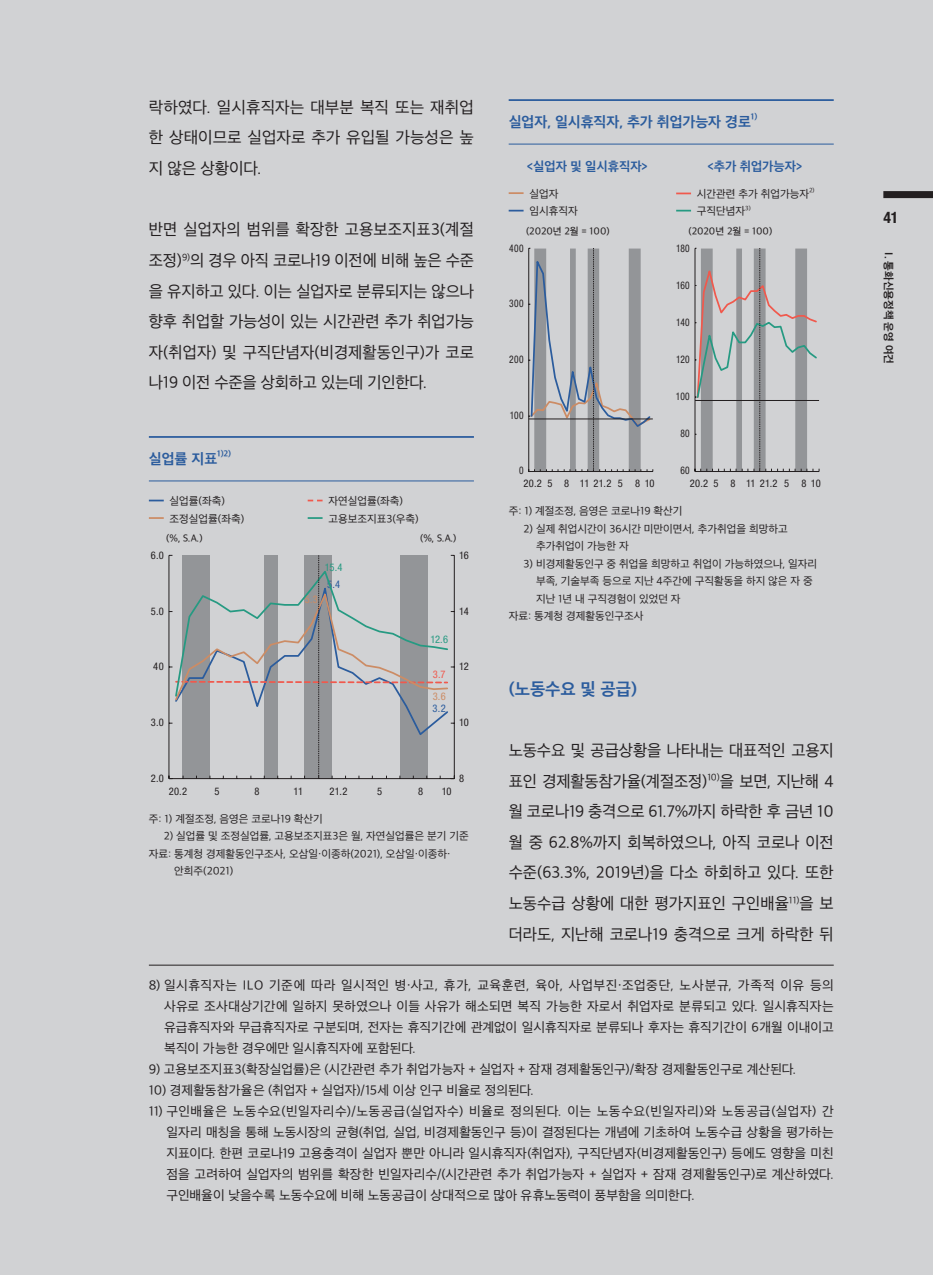
<style>
.page{position:relative;width:933px;height:1275px;background:#d1d2d4}
.page>*{position:absolute;margin:0;border:0;box-sizing:border-box;transform-origin:0 0}
.t1{font:16.62px "SD Gothic Neo 1 OTFB";color:#2b5c9d}
.t2{font:15.75px/30.6px "SD Gothic Neo 1 OTFR";letter-spacing:.005em;color:#231f20;text-align:justify}
.t3{font:700 condensed 15.75px "Helvetica Neue LT Std";color:#231f20}
.t4{font:14px "SD Gothic Neo 1 OTFB";color:#2b5c9d}
.t5{font:12.6px/21px "SD Gothic Neo 1 OTFR";color:#231f20;text-align:justify}
.t6{font:12.25px "SD Gothic Neo 1 OTFB";color:#2b5c9d}
.t7{font:10.5px/17.5px "SD Gothic Neo 1 OTFR";color:#231f20}
.t8{font:condensed 10.5px "Helvetica Neue LT Std";letter-spacing:.02em;color:#231f20}
.t9{font:condensed 10.5px "Helvetica Neue LT Std";letter-spacing:.02em;color:#231f20;scale:.9 1}
.t10{font:10.5px "SD Gothic Neo 1 OTFB";color:#231f20}
.t11{font:condensed 10.5px "Helvetica Neue LT Std";color:#269a82}
.t12{font:condensed 10.5px "Helvetica Neue LT Std";color:#2b5c9d}
.t13{font:condensed 10.5px "Helvetica Neue LT Std";color:#cc8c65}
.t14{font:condensed 10.5px "Helvetica Neue LT Std";color:#f0594d}
.t15{font:9.62px "SD Gothic Neo 1 OTFM";color:#231f20}
.t16{font:8.22px "SD Gothic Neo 1 OTFB";color:#2b5c9d}
.t17{font:6.12px "SD Gothic Neo 1 OTFR";color:#231f20}
</style>
<div class="page">
<div style="left:883px;top:191px;width:50px;height:7px;background:#231f20"></div>
<hr style="left:149px;top:965px;width:684px;height:1px;background:#231f20">
<svg style="left:508px;top:192px;width:15px;height:2px"></svg>
<svg style="left:508px;top:210px;width:15px;height:1px"></svg>
<svg style="left:676px;top:193px;width:15px;height:1px"></svg>
<svg style="left:676px;top:210px;width:15px;height:1px"></svg>
<hr style="left:508px;top:144px;width:325px;height:1px;background:#2b5c9d">
<hr style="left:508px;top:99px;width:325px;height:2px;background:#2b5c9d">
<svg style="left:149px;top:500px;width:15px;height:1px"></svg>
<svg style="left:149px;top:517px;width:15px;height:2px"></svg>
<svg style="left:308px;top:517px;width:14px;height:2px"></svg>
<hr style="left:149px;top:481px;width:325px;height:1px;background:#2b5c9d">
<hr style="left:149px;top:436px;width:325px;height:2px;background:#2b5c9d">
<svg style="left:169px;top:555px;width:286px;height:224px"></svg>
<svg style="left:528px;top:248px;width:125px;height:224px"></svg>
<svg style="left:694px;top:248px;width:125px;height:224px"></svg>
<p class="t2" style="left:149px;top:92px;width:326px">락하였다. 일시휴직자는 대부분 복직 또는 재취업 한 상태이므로 실업자로 추가 유입될 가능성은 높 지 않은 상황이다.</p>
<p class="t2" style="left:149px;top:214px;width:326px">반면 실업자의 범위를 확장한 고용보조지표3(계절 조정)<sup>9)</sup>의 경우 아직 코로나19 이전에 비해 높은 수준 을 유지하고 있다. 이는 실업자로 분류되지는 않으나 향후 취업할 가능성이 있는 시간관련 추가 취업가능 자(취업자) 및 구직단념자(비경제활동인구)가 코로 나19 이전 수준을 상회하고 있는데 기인한다.</p>
<p class="t4" style="left:149px;top:451px;width:70px">실업률 지표</p>
<p class="t16" style="left:217px;top:450px;width:16px">1)2)</p>
<p class="t7" style="left:170px;top:492px;width:57px">실업률(좌축)</p>
<p class="t7" style="left:328px;top:492px;width:76px">자연실업률(좌축)</p>
<p class="t7" style="left:170px;top:510px;width:76px">조정실업률(좌축)</p>
<p class="t7" style="left:328px;top:510px;width:92px">고용보조지표3(우축)</p>
<p class="t15" style="left:166px;top:533px;width:38px">(%, S.A.)</p>
<p class="t15" style="left:420px;top:533px;width:38px">(%, S.A.)</p>
<p class="t8" style="left:151px;top:549px;width:15px">6.0</p>
<p class="t8" style="left:459px;top:549px;width:11px">16</p>
<p class="t11" style="left:325px;top:561px;width:19px">15.4</p>
<p class="t12" style="left:327px;top:579px;width:14px">5.4</p>
<p class="t13" style="left:305px;top:593px;width:15px">5.3</p>
<p class="t8" style="left:151px;top:605px;width:14px">5.0</p>
<p class="t8" style="left:459px;top:605px;width:11px">14</p>
<p class="t11" style="left:430px;top:633px;width:19px">12.6</p>
<p class="t8" style="left:153px;top:660px;width:12px">40</p>
<p class="t14" style="left:433px;top:668px;width:14px">3.7</p>
<p class="t8" style="left:459px;top:660px;width:11px">12</p>
<p class="t13" style="left:433px;top:690px;width:15px">3.6</p>
<p class="t12" style="left:432px;top:703px;width:15px">3.2</p>
<p class="t8" style="left:151px;top:716px;width:15px">3.0</p>
<p class="t8" style="left:459px;top:716px;width:11px">10</p>
<p class="t8" style="left:151px;top:772px;width:14px">2.0</p>
<p class="t8" style="left:169px;top:785px;width:20px">20.2</p>
<p class="t8" style="left:214px;top:785px;width:7px">5</p>
<p class="t8" style="left:254px;top:785px;width:7px">8</p>
<p class="t8" style="left:293px;top:785px;width:11px">11</p>
<p class="t8" style="left:329px;top:785px;width:19px">21.2</p>
<p class="t8" style="left:377px;top:785px;width:7px">5</p>
<p class="t8" style="left:418px;top:785px;width:7px">8</p>
<p class="t8" style="left:442px;top:785px;width:11px">10</p>
<p class="t8" style="left:459px;top:772px;width:7px">8</p>
<p class="t7" style="left:149px;top:810px;width:175px">주: 1) 계절조정, 음영은 코로나19 확산기</p>
<p class="t7" style="left:164px;top:827px;width:306px">2) 실업률 및 조정실업률, 고용보조지표3은 월, 자연실업률은 분기 기준</p>
<p class="t7" style="left:174px;top:845px;width:278px;text-indent:-25px">자료: 통계청 경제활동인구조사, 오삼일·이종하(2021), 오삼일·이종하· 안희주(2021)</p>
<p class="t4" style="left:508px;top:115px;width:244px">실업자, 일시휴직자, 추가 취업가능자 경로</p>
<p class="t16" style="left:751px;top:113px;width:8px">1)</p>
<p class="t6" style="left:527px;top:160px;width:122px">&lt;실업자 및 일시휴직자&gt;</p>
<p class="t6" style="left:707px;top:160px;width:97px">&lt;추가 취업가능자&gt;</p>
<p class="t7" style="left:529px;top:185px;width:30px">실업자</p>
<p class="t7" style="left:529px;top:203px;width:50px">임시휴직자</p>
<p class="t7" style="left:697px;top:185px;width:114px">시간관련 추가 취업가능자</p>
<p class="t17" style="left:809px;top:187px;width:7px">2)</p>
<p class="t7" style="left:697px;top:203px;width:50px">구직단념자</p>
<p class="t17" style="left:745px;top:205px;width:7px">3)</p>
<p class="t15" style="left:526px;top:226px;width:85px">(2020년 2월 = 100)</p>
<p class="t15" style="left:688px;top:226px;width:85px">(2020년 2월 = 100)</p>
<p class="t9" style="left:509px;top:242px;width:17px">400</p>
<p class="t9" style="left:509px;top:298px;width:17px">300</p>
<p class="t9" style="left:509px;top:353px;width:17px">200</p>
<p class="t9" style="left:510px;top:409px;width:17px">100</p>
<p class="t9" style="left:519px;top:465px;width:7px">0</p>
<p class="t9" style="left:676px;top:242px;width:17px">180</p>
<p class="t9" style="left:676px;top:279px;width:17px">160</p>
<p class="t9" style="left:676px;top:316px;width:17px">140</p>
<p class="t9" style="left:676px;top:353px;width:17px">120</p>
<p class="t9" style="left:676px;top:390px;width:17px">100</p>
<p class="t9" style="left:680px;top:428px;width:12px">80</p>
<p class="t9" style="left:680px;top:465px;width:12px">60</p>
<p class="t8" style="left:523px;top:478px;width:132px">20.2 5 8 11 21.2 5 8 10</p>
<p class="t8" style="left:690px;top:478px;width:132px">20.2 5 8 11 21.2 5 8 10</p>
<p class="t7" style="left:508px;top:502px;width:175px">주: 1) 계절조정, 음영은 코로나19 확산기</p>
<p class="t7" style="left:536px;top:520px;width:253px;text-indent:-12px">2) 실제 취업시간이 36시간 미만이면서, 추가취업을 희망하고 추가취업이 가능한 자</p>
<p class="t7" style="left:536px;top:555px;width:282px;text-indent:-12px">3) 비경제활동인구 중 취업을 희망하고 취업이 가능하였으나, 일자리 부족, 기술부족 등으로 지난 4주간에 구직활동을 하지 않은 자 중 지난 1년 내 구직경험이 있었던 자</p>
<p class="t7" style="left:508px;top:607px;width:136px">자료: 통계청 경제활동인구조사</p>
<p class="t1" style="left:508px;top:681px;width:130px">(노동수요 및 공급)</p>
<p class="t2" style="left:508px;top:735px;width:326px">노동수요 및 공급상황을 나타내는 대표적인 고용지 표인 경제활동참가율(계절조정)<sup>10)</sup>을 보면, 지난해 4 월 코로나19 충격으로 61.7%까지 하락한 후 금년 10 월 중 62.8%까지 회복하였으나, 아직 코로나 이전 수준(63.3%, 2019년)을 다소 하회하고 있다. 또한 노동수급 상황에 대한 평가지표인 구인배율<sup>11)</sup>을 보 더라도, 지난해 코로나19 충격으로 크게 하락한 뒤</p>
<p class="t5" style="left:164px;top:975px;width:671px;text-indent:-15px">8) 일시휴직자는 ILO 기준에 따라 일시적인 병·사고, 휴가, 교육훈련, 육아, 사업부진·조업중단, 노사분규, 가족적 이유 등의 사유로 조사대상기간에 일하지 못하였으나 이들 사유가 해소되면 복직 가능한 자로서 취업자로 분류되고 있다. 일시휴직자는 유급휴직자와 무급휴직자로 구분되며, 전자는 휴직기간에 관계없이 일시휴직자로 분류되나 후자는 휴직기간이 6개월 이내이고 복직이 가능한 경우에만 일시휴직자에 포함된다.</p>
<p class="t5" style="left:149px;top:1059px;width:649px">9) 고용보조지표3(확장실업률)은 (시간관련 추가 취업가능자 + 실업자 + 잠재 경제활동인구)/확장 경제활동인구로 계산된다.</p>
<p class="t5" style="left:149px;top:1080px;width:386px">10) 경제활동참가율은 (취업자 + 실업자)/15세 이상 인구 비율로 정의된다.</p>
<p class="t5" style="left:166px;top:1101px;width:669px;text-indent:-18px">11) 구인배율은 노동수요(빈일자리수)/노동공급(실업자수) 비율로 정의된다. 이는 노동수요(빈일자리)와 노동공급(실업자) 간 일자리 매칭을 통해 노동시장의 균형(취업, 실업, 비경제활동인구 등)이 결정된다는 개념에 기초하여 노동수급 상황을 평가하는 지표이다. 한편 코로나19 고용충격이 실업자 뿐만 아니라 일시휴직자(취업자), 구직단념자(비경제활동인구) 등에도 영향을 미친 점을 고려하여 실업자의 범위를 확장한 빈일자리수/(시간관련 추가 취업가능자 + 실업자 + 잠재 경제활동인구)로 계산하였다. 구인배율이 낮을수록 노동수요에 비해 노동공급이 상대적으로 많아 유휴노동력이 풍부함을 의미한다.</p>
<p class="t3" style="left:883px;top:208px;width:16px">41</p>
<p class="t10" style="left:893px;top:252px;width:113px;rotate:90deg">I. 통화신용정책 운영 여건</p>
</div>
